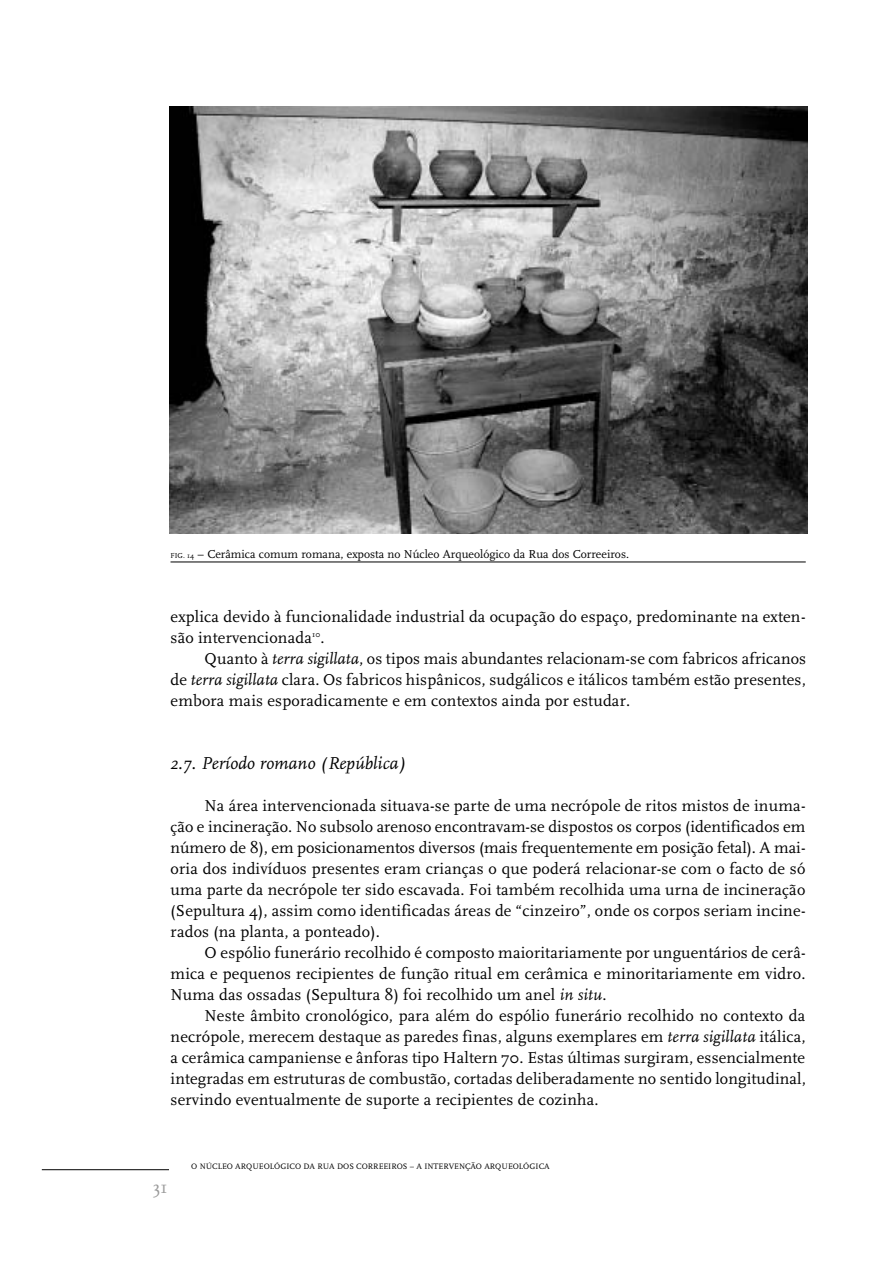
<style>
.page{position:relative;width:893px;height:1262px;background:#fff}
.page>*{position:absolute;margin:0;border:0;box-sizing:border-box;transform-origin:0 0}
.t1{font:italic 18px "FF Scala";color:#000}
.t2{font:18px "FF Scala";color:#999}
.t3{font:16.5px/21px "FF Scala";letter-spacing:.01em;color:#000;text-align:justify}
.t4{font:12px "FF Scala";color:#000}
.t5{font:8.25px "FF Scala";color:#000}
.s1{font-size:7.5px}
.s2{font-style:italic}
</style>
<div class="page">
<hr style="left:42px;top:1169px;width:127px;height:1px;background:#000">
<img style="left:169px;top:106px;width:638px;height:427px">
<hr style="left:170px;top:561px;width:635px;height:1px;background:#000">
<p class="t4" style="left:170px;top:549px;width:460px"><span class="s1">FIG. 14</span> – Cerâmica comum romana, exposta no Núcleo Arqueológico da Rua dos Correeiros.</p>
<p class="t3" style="left:170px;top:607px;width:636px">explica devido à funcionalidade industrial da ocupação do espaço, predominante na exten&shy;são intervencionada<sup>10</sup>.</p>
<p class="t3" style="left:170px;top:649px;width:637px;text-indent:34px">Quanto à <span class="s2">terra sigillata</span>, os tipos mais abundantes relacionam-se com fabricos africanos de <span class="s2">terra sigillata</span> clara. Os fabricos hispânicos, sudgálicos e itálicos também estão presentes, embora mais esporadicamente e em contextos ainda por estudar.</p>
<p class="t1" style="left:170px;top:756px;width:237px">2.7. Período romano (República)</p>
<p class="t3" style="left:170px;top:796px;width:636px;text-indent:34px">Na área intervencionada situava-se parte de uma necrópole de ritos mistos de inuma&shy;ção e incineração. No subsolo arenoso encontravam-se dispostos os corpos (identificados em número de 8), em posicionamentos diversos (mais frequentemente em posição fetal). A mai&shy;oria dos indivíduos presentes eram crianças o que poderá relacionar-se com o facto de só uma parte da necrópole ter sido escavada. Foi também recolhida uma urna de incineração (Sepultura 4), assim como identificadas áreas de “cinzeiro”, onde os corpos seriam incine&shy;rados (na planta, a ponteado).</p>
<p class="t3" style="left:170px;top:943px;width:636px;text-indent:34px">O espólio funerário recolhido é composto maioritariamente por unguentários de cerâ&shy;mica e pequenos recipientes de função ritual em cerâmica e minoritariamente em vidro.<br>Numa das ossadas (Sepultura 8) foi recolhido um anel <span class="s2">in situ</span>.</p>
<p class="t3" style="left:170px;top:1006px;width:637px;text-indent:34px">Neste âmbito cronológico, para além do espólio funerário recolhido no contexto da necrópole, merecem destaque as paredes finas, alguns exemplares em <span class="s2">terra sigillata</span> itálica, a cerâmica campaniense e ânforas tipo Haltern 70. Estas últimas surgiram, essencialmente integradas em estruturas de combustão, cortadas deliberadamente no sentido longitudinal, servindo eventualmente de suporte a recipientes de cozinha.</p>
<p class="t2" style="left:153px;top:1179px;width:16px">31</p>
<p class="t5" style="left:191px;top:1163px;width:360px">O NÚCLEO ARQUEOLÓGICO DA RUA DOS CORREEIROS – A INTERVENÇÃO ARQUEOLÓGICA</p>
</div>
